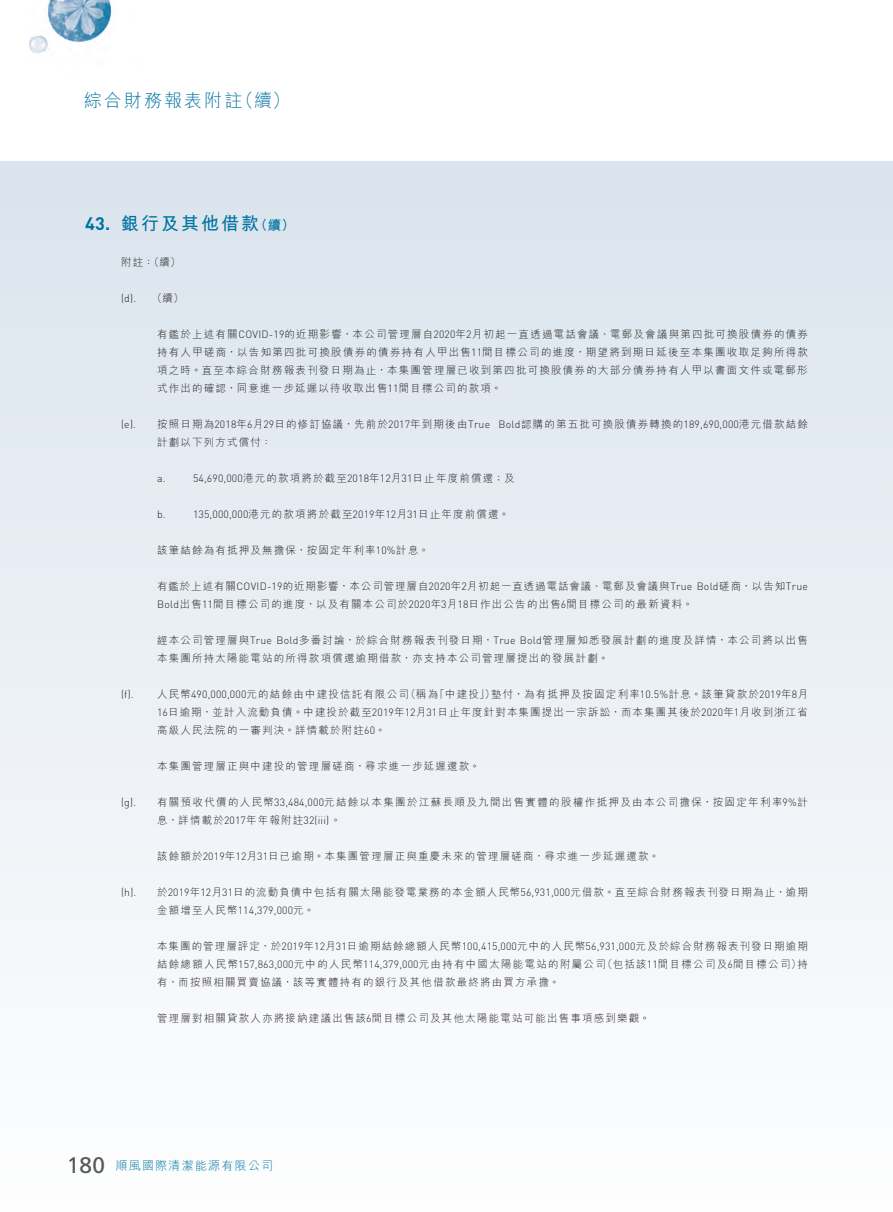
<style>
.page{position:relative;width:893px;height:1212px;background:#fff}
.page>*{position:absolute;margin:0;border:0;box-sizing:border-box;transform-origin:0 0}
._03_H1{font:700 18px "M Hei HK";letter-spacing:.11em;color:#0073a1}
.t1{font:300 18px "M Hei HK";letter-spacing:.115em;color:#0073a1}
.t2{font:300 12px "M Hei HK";letter-spacing:.105em;color:#0073a1}
._22____IN2__Note{font:300 10.5px/18px "M Hei HK";letter-spacing:.115em;color:#231f20}
._27_____P4__Note{font:300 10.5px/18px "M Hei HK";letter-spacing:.115em;color:#231f20;text-align:justify}
._27_____P4__Note-2{font:300 10.5px/18px "M Hei HK";letter-spacing:.085em;color:#231f20}
._23_______IN4__Note{font:300 10.5px "DIN Pro";letter-spacing:.015em;color:#231f20}
._23_______IN4__Note-2{font:300 10.5px "M Hei HK";letter-spacing:.115em;color:#231f20}
._22____IN2__Note-2{font:300 10.5px "DIN Pro";color:#231f20}
.s1{font-family:"DIN Pro"}
.s2{font-size:13.5px}
.s3{font-family:"M Hei HK"}
.s4{font-family:"Frutiger LT Std";font-weight:400;font-size:22.5px;color:#57585a}
</style>
<div class="page">
<div style="left:0;top:162px;width:893px;height:1050px;background:linear-gradient(to bottom,#dae3ed,#fdfefe)"></div>
<img style="left:29px;top:0;width:114px;height:173px">
<h1 class="t1" style="left:84px;top:91px;width:208px">綜合財務報表附註（續）</h1>
<p class="_03_H1" style="left:85px;top:210px;width:212px"><span class="s1">43.</span> 銀行及其他借款<span class="s2">（續）</span></p>
<p class="_22____IN2__Note" style="left:121px;top:253px;width:61px">附註：（續）</p>
<p class="_22____IN2__Note-2" style="left:121px;top:291px;width:17px">(d).</p>
<p class="_22____IN2__Note" style="left:152px;top:289px;width:33px">（續）</p>
<p class="_27_____P4__Note" style="left:157px;top:325px;width:652px">有鑑於上述有關<span class="s1">COVID-19</span>的近期影響，本公司管理層自<span class="s1">2020</span>年<span class="s1">2</span>月初起一直透過電話會議、電郵及會議與第四批可換股債券的債券持有人甲磋商，以告知第四批可換股債券的債券持有人甲出售<span class="s1">11</span>間目標公司的進度，期望將到期日延後至本集團收取足夠所得款項之時。直至本綜合財務報表刊發日期為止，本集團管理層已收到第四批可換股債券的大部分債券持有人甲以書面文件或電郵形式作出的確認，同意進一步延遲以待收取出售<span class="s1">11</span>間目標公司的款項。</p>
<p class="_22____IN2__Note-2" style="left:121px;top:417px;width:16px">(e).</p>
<p class="_22____IN2__Note" style="left:157px;top:415px;width:652px">按照日期為<span class="s1">2018</span>年<span class="s1">6</span>月<span class="s1">29</span>日的修訂協議，先前於<span class="s1">2017</span>年到期後由<span class="s1">True Bold</span>認購的第五批可換股債券轉換的<span class="s1">189,690,000</span>港元借款結餘計劃以下列方式償付：</p>
<p class="_23_______IN4__Note" style="left:157px;top:471px;width:10px">a.</p>
<p class="_23_______IN4__Note-2" style="left:193px;top:473px;width:323px"><span class="s1">54,690,000</span>港元的款項將於截至<span class="s1">2018</span>年<span class="s1">12</span>月<span class="s1">31</span>日止年度前償還；及</p>
<p class="_23_______IN4__Note" style="left:157px;top:507px;width:10px">b.</p>
<p class="_23_______IN4__Note" style="left:193px;top:507px;width:318px">135,000,000<span class="s3">港元的款項將於截至</span>2019<span class="s3">年</span>12<span class="s3">月</span>31<span class="s3">日止年度前償還。</span></p>
<p class="_27_____P4__Note" style="left:157px;top:541px;width:274px">該筆結餘為有抵押及無擔保，按固定年利率<span class="s1">10%</span>計息。</p>
<p class="_27_____P4__Note-2" style="left:157px;top:577px;width:652px">有鑑於上述有關<span class="s1">COVID-19</span>的近期影響，本公司管理層自<span class="s1">2020</span>年<span class="s1">2</span>月初起一直透過電話會議、電郵及會議與<span class="s1">True Bold</span>磋商，以告知<span class="s1">True<br>Bold</span>出售<span class="s1">11</span>間目標公司的進度，以及有關本公司於<span class="s1">2020</span>年<span class="s1">3</span>月<span class="s1">18</span>日作出公告的出售<span class="s1">6</span>間目標公司的最新資料。</p>
<p class="_27_____P4__Note" style="left:157px;top:631px;width:652px">經本公司管理層與<span class="s1">True Bold</span>多番討論，於綜合財務報表刊發日期，<span class="s1">True Bold</span>管理層知悉發展計劃的進度及詳情，本公司將以出售本集團所持太陽能電站的所得款項償還逾期借款，亦支持本公司管理層提出的發展計劃。</p>
<p class="_22____IN2__Note-2" style="left:121px;top:687px;width:14px">(f).</p>
<p class="_22____IN2__Note" style="left:157px;top:685px;width:652px;text-align:justify">人民幣<span class="s1">490,000,000</span>元的結餘由中建投信託有限公司（稱為「中建投」）墊付，為有抵押及按固定利率<span class="s1">10.5%</span>計息。該筆貸款於<span class="s1">2019</span>年<span class="s1">8</span>月<span class="s1">16</span>日逾期，並計入流動負債。中建投於截至<span class="s1">2019</span>年<span class="s1">12</span>月<span class="s1">31</span>日止年度針對本集團提出一宗訴訟，而本集團其後於<span class="s1">2020</span>年<span class="s1">1</span>月收到浙江省高級人民法院的一審判決。詳情載於附註<span class="s1">60</span>。</p>
<p class="_27_____P4__Note" style="left:157px;top:757px;width:324px">本集團管理層正與中建投的管理層磋商，尋求進一步延遲還款。</p>
<p class="_22____IN2__Note-2" style="left:121px;top:795px;width:17px">(g).</p>
<p class="_22____IN2__Note" style="left:157px;top:793px;width:652px">有關預收代價的人民幣<span class="s1">33,484,000</span>元結餘以本集團於江蘇長順及九間出售實體的股權作抵押及由本公司擔保，按固定年利率<span class="s1">9%</span>計息，詳情載於<span class="s1">2017</span>年年報附註<span class="s1">32(iii)</span>。</p>
<p class="_27_____P4__Note" style="left:157px;top:847px;width:504px">該餘額於<span class="s1">2019</span>年<span class="s1">12</span>月<span class="s1">31</span>日已逾期。本集團管理層正與重慶未來的管理層磋商，尋求進一步延遲還款。</p>
<p class="_22____IN2__Note-2" style="left:121px;top:885px;width:17px">(h).</p>
<p class="_22____IN2__Note" style="left:157px;top:883px;width:652px">於<span class="s1">2019</span>年<span class="s1">12</span>月<span class="s1">31</span>日的流動負債中包括有關太陽能發電業務的本金額人民幣<span class="s1">56,931,000</span>元借款。直至綜合財務報表刊發日期為止，逾期金額增至人民幣<span class="s1">114,379,000</span>元。</p>
<p class="_22____IN2__Note" style="left:157px;top:937px;width:652px;text-align:justify">本集團的管理層評定，於<span class="s1">2019</span>年<span class="s1">12</span>月<span class="s1">31</span>日逾期結餘總額人民幣<span class="s1">100,415,000</span>元中的人民幣<span class="s1">56,931,000</span>元及於綜合財務報表刊發日期逾期結餘總額人民幣<span class="s1">157,863,000</span>元中的人民幣<span class="s1">114,379,000</span>元由持有中國太陽能電站的附屬公司（包括該<span class="s1">11</span>間目標公司及<span class="s1">6</span>間目標公司）持有，而按照相關買賣協議，該等實體持有的銀行及其他借款最終將由買方承擔。</p>
<p class="_22____IN2__Note" style="left:157px;top:1009px;width:495px">管理層對相關貸款人亦將接納建議出售該<span class="s1">6</span>間目標公司及其他太陽能電站可能出售事項感到樂觀。</p>
<p class="t2" style="left:67px;top:1159px;width:208px"><span class="s4">180</span> 順風國際清潔能源有限公司</p>
</div>
